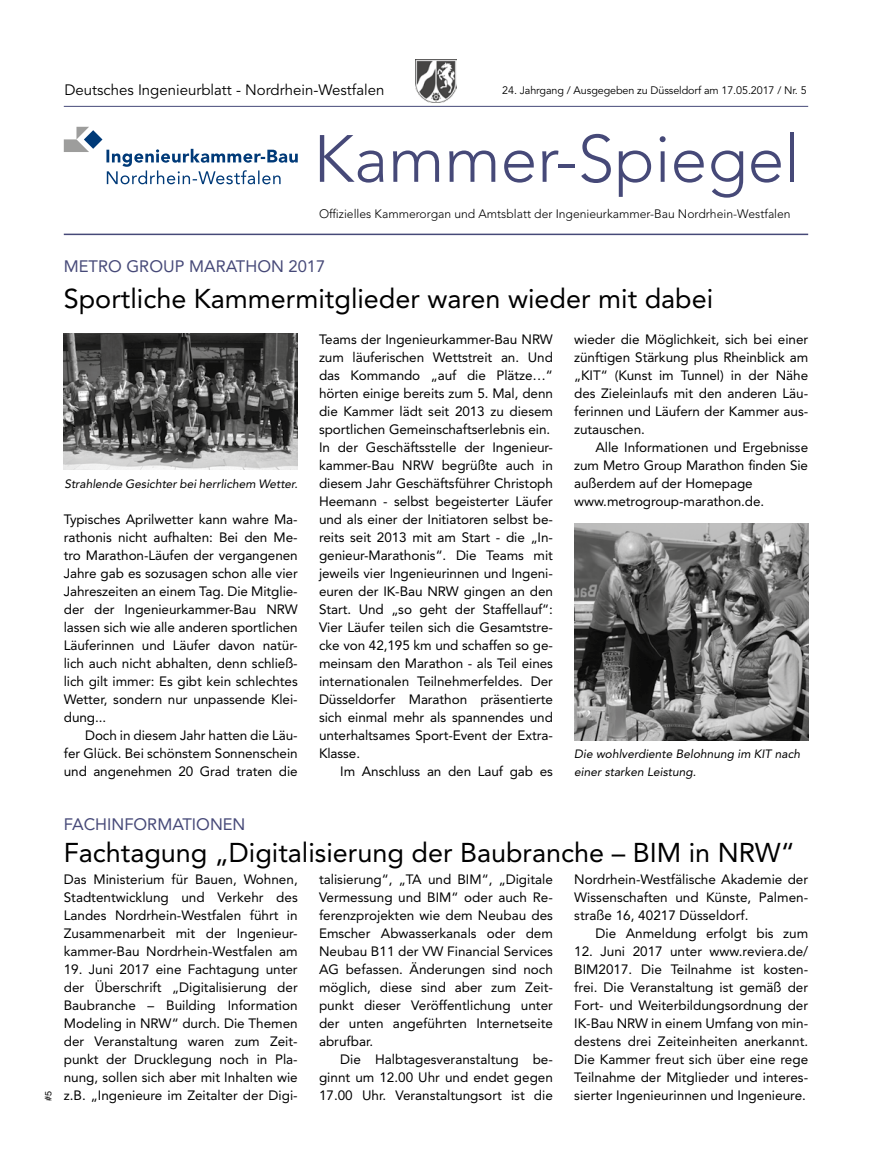
<style>
.page{position:relative;width:872px;height:1170px;background:#fff}
.page>*{position:absolute;margin:0;border:0;box-sizing:border-box;transform-origin:0 0}
.t1{font:300 66px "Avenir LT Std";color:#464978}
.t2{font:27px "Avenir LT Std";color:#000}
.t3{font:16.5px "Avenir LT Std";color:#464978}
.t4{font:15px "Avenir LT Std";color:#000}
.t5{font:13.5px/18px "Avenir LT Std";letter-spacing:-.005em;color:#000;text-align:justify}
.t6{font:300 12.15px "Avenir LT Std";color:#000}
.t7{font:italic 12px/18px "Avenir LT Std";color:#000}
.t8{font:10.8px "Avenir LT Std";letter-spacing:-.01em;color:#000}
.t9{font:9px "Helvetica";color:#000}
</style>
<div class="page">
<hr style="left:64px;top:233px;width:744px;height:2px;background:#464978">
<img style="left:416px;top:59px;width:40px;height:43px">
<hr style="left:64px;top:106px;width:744px;height:1px;background:#464978">
<svg style="left:64px;top:127px;width:234px;height:57px"></svg>
<img style="left:574px;top:524px;width:234px;height:216px">
<img style="left:64px;top:333px;width:234px;height:137px">
<p class="t4" style="left:64px;top:81px;width:322px">Deutsches Ingenieurblatt - Nordrhein-Westfalen</p>
<h1 class="t1" style="left:313px;top:120px;width:488px">Kammer-Spiegel</h1>
<p class="t6" style="left:319px;top:206px;width:473px">Offizielles Kammerorgan und Amtsblatt der Ingenieurkammer-Bau Nordrhein-Westfalen</p>
<p class="t8" style="left:502px;top:84px;width:306px">24. Jahrgang / Ausgegeben zu Düsseldorf am 17.05.2017 / Nr. 5</p>
<p class="t3" style="left:64px;top:256px;width:263px">METRO GROUP MARATHON 2017</p>
<h2 class="t2" style="left:64px;top:283px;width:651px">Sportliche Kammermitglieder waren wieder mit dabei</h2>
<p class="t7" style="left:64px;top:475px;width:235px">Strahlende Gesichter bei herrlichem Wetter.</p>
<p class="t5" style="left:64px;top:510px;width:235px">Typisches Aprilwetter kann wahre Ma&shy;rathonis nicht aufhalten: Bei den Me&shy;tro Marathon-Läufen der vergangenen Jahre gab es sozusagen schon alle vier Jahreszeiten an einem Tag. Die Mitglie&shy;der der Ingenieurkammer-Bau NRW lassen sich wie alle anderen sportlichen Läuferinnen und Läufer davon natür&shy;lich auch nicht abhalten, denn schließ&shy;lich gilt immer: Es gibt kein schlechtes Wetter, sondern nur unpassende Klei&shy;dung...</p>
<p class="t5" style="left:64px;top:726px;width:235px;text-indent:21px">Doch in diesem Jahr hatten die Läu&shy;fer Glück. Bei schönstem Sonnenschein und angenehmen 20 Grad traten die</p>
<p class="t5" style="left:319px;top:330px;width:235px;text-align:left">Teams der Ingenieurkammer-Bau NRW zum läuferischen Wettstreit an. Und das Kommando „auf die Plätze…“ hörten einige bereits zum 5. Mal, denn die Kammer lädt seit 2013 zu diesem sportlichen Gemeinschaftserlebnis ein.<br>In der Geschäftsstelle der Ingenieur&shy;kammer-Bau NRW begrüßte auch in diesem Jahr Geschäftsführer Christoph Heemann - selbst begeisterter Läufer und als einer der Initiatoren selbst be&shy;reits seit 2013 mit am Start - die „In&shy;genieur-Marathonis“. Die Teams mit jeweils vier Ingenieurinnen und Ingeni&shy;euren der IK-Bau NRW gingen an den Start. Und „so geht der Staffellauf“:<br>Vier Läufer teilen sich die Gesamtstre&shy;cke von 42,195 km und schaffen so ge&shy;meinsam den Marathon - als Teil eines internationalen Teilnehmerfeldes. Der Düsseldorfer Marathon präsentierte sich einmal mehr als spannendes und unterhaltsames Sport-Event der Extra-Klasse.</p>
<p class="t5" style="left:340px;top:762px;width:214px">Im Anschluss an den Lauf gab es</p>
<p class="t5" style="left:574px;top:330px;width:235px">wieder die Möglichkeit, sich bei einer zünftigen Stärkung plus Rheinblick am „KIT“ (Kunst im Tunnel) in der Nähe des Zieleinlaufs mit den anderen Läu&shy;ferinnen und Läufern der Kammer aus&shy;zutauschen.</p>
<p class="t5" style="left:574px;top:438px;width:235px;text-align:left;text-indent:21px">Alle Informationen und Ergebnisse zum Metro Group Marathon finden Sie außerdem auf der Homepage www.metrogroup-marathon.de.</p>
<p class="t7" style="left:574px;top:745px;width:227px">Die wohlverdiente Belohnung im KIT nach einer starken Leistung.</p>
<p class="t9" style="left:41px;top:1100px;width:12px;rotate:-90deg">#5</p>
<p class="t3" style="left:64px;top:814px;width:183px">FACHINFORMATIONEN</p>
<h2 class="t2" style="left:64px;top:836px;width:732px">Fachtagung „Digitalisierung der Baubranche – BIM in NRW“</h2>
<p class="t5" style="left:64px;top:870px;width:235px">Das Ministerium für Bauen, Wohnen, Stadtentwicklung und Verkehr des Landes Nordrhein-Westfalen führt in Zusammenarbeit mit der Ingenieur&shy;kammer-Bau Nordrhein-Westfalen am</p>
<p class="t5" style="left:64px;top:960px;width:235px">19. Juni 2017 eine Fachtagung unter der Überschrift „Digitalisierung der Baubranche – Building Information Modeling in NRW“ durch. Die Themen der Veranstaltung waren zum Zeit&shy;punkt der Drucklegung noch in Pla&shy;nung, sollen sich aber mit Inhalten wie z.B. „Ingenieure im Zeitalter der Digi-</p>
<p class="t5" style="left:574px;top:870px;width:235px">Nordrhein-Westfälische Akademie der Wissenschaften und Künste, Palmen&shy;straße 16, 40217 Düsseldorf.</p>
<p class="t5" style="left:595px;top:924px;width:214px">Die Anmeldung erfolgt bis zum</p>
<p class="t5" style="left:574px;top:942px;width:235px">12. Juni 2017 unter www.reviera.de/ BIM2017. Die Teilnahme ist kosten&shy;frei. Die Veranstaltung ist gemäß der Fort- und Weiterbildungsordnung der IK-Bau NRW in einem Umfang von min&shy;destens drei Zeiteinheiten anerkannt.<br>Die Kammer freut sich über eine rege Teilnahme der Mitglieder und interes&shy;sierter Ingenieurinnen und Ingenieure.</p>
<p class="t5" style="left:319px;top:870px;width:235px">talisierung“, „TA und BIM“, „Digitale Vermessung und BIM“ oder auch Re&shy;ferenzprojekten wie dem Neubau des Emscher Abwasserkanals oder dem Neubau B11 der VW Financial Services AG befassen. Änderungen sind noch möglich, diese sind aber zum Zeit&shy;punkt dieser Veröffentlichung unter der unten angeführten Internetseite abrufbar.</p>
<p class="t5" style="left:319px;top:1050px;width:235px;text-indent:21px">Die Halbtagesveranstaltung be&shy;ginnt um 12.00 Uhr und endet gegen 17.00 Uhr. Veranstaltungsort ist die</p>
</div>
